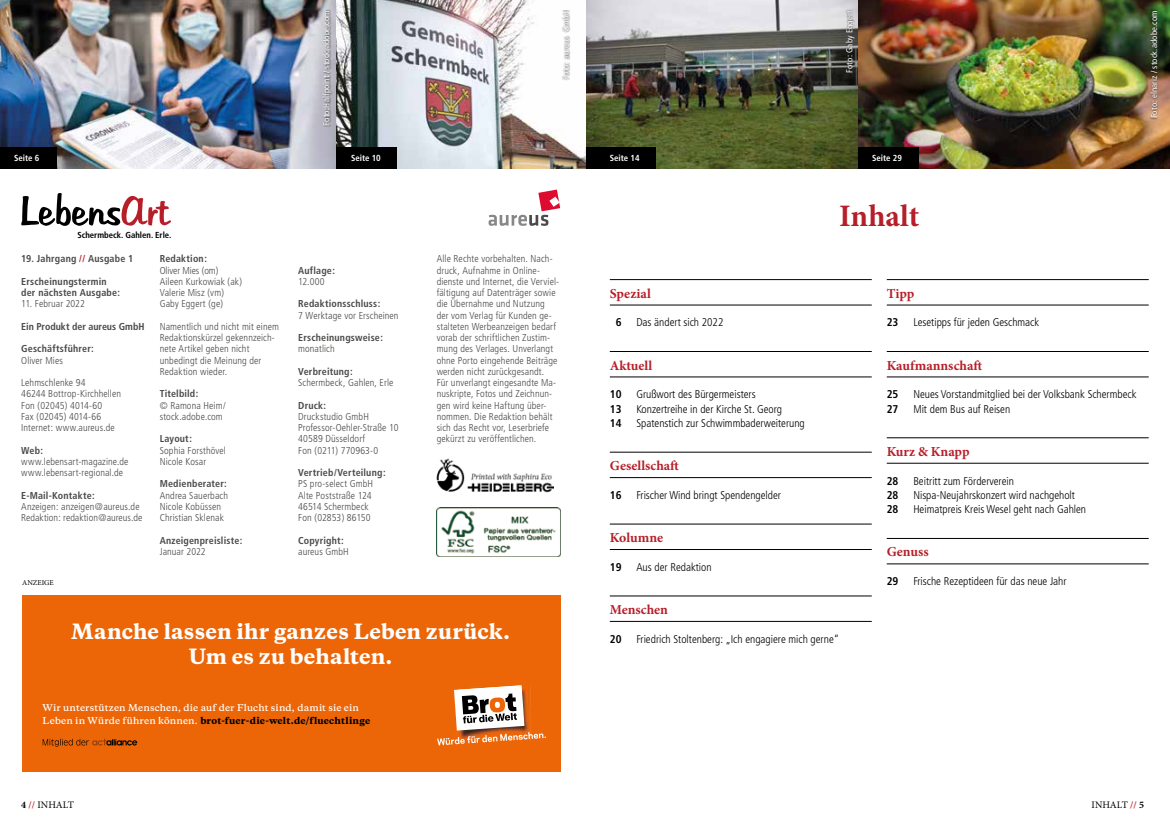
<style>
.page{position:relative;width:1170px;height:833px;background:#fff}
.page>*{position:absolute;margin:0;border:0;box-sizing:border-box;transform-origin:0 0}
.t1{font:700 31.25px "Minion Pro";color:#b61f29}
.t2{font:800 19.75px/24.8px "Galaxie Copernicus";letter-spacing:.01em;color:#fff;text-align:center}
.t3{font:700 13.75px "Minion Pro";color:#b61f29}
.t4{font:300 condensed 11.25px "Frutiger";color:#000}
.t5{font:700 condensed 11.25px "Frutiger";color:#000}
.t6{font:300 condensed 10px/11.2px "Frutiger";letter-spacing:.01em;color:#4a4a49}
.t7{font:700 condensed 10px/11.2px "Frutiger";letter-spacing:.015em;color:#4a4a49}
.t8{font:10px "Minion Pro";letter-spacing:.01em;color:#000}
.t9{font:600 8.88px/13.4px "Galaxie Copernicus";letter-spacing:.015em;color:#fff}
.t10{font:condensed 8.75px "Frutiger";letter-spacing:.015em;color:#fff}
.t11{font:700 condensed 8.75px "Frutiger";color:#fff}
.t12{font:700 condensed 8.75px "Frutiger";color:#000}
.t13{font:7.5px "Minion Pro";color:#000}
.s1{color:#b61f29}
.s2{font-weight:800;color:#000}
.s3{font-weight:700}
.s4{font-weight:700;color:#b61f29}
</style>
<div class="page">
<img style="left:586px;top:0;width:271px;height:168px">
<img style="left:857px;top:0;width:312px;height:168px">
<hr style="left:609px;top:279px;width:262px;height:1px;background:#000">
<hr style="left:609px;top:305px;width:262px;height:1px;background:#000">
<hr style="left:609px;top:351px;width:262px;height:1px;background:#000">
<hr style="left:609px;top:376px;width:262px;height:1px;background:#000">
<hr style="left:609px;top:452px;width:262px;height:1px;background:#000">
<hr style="left:609px;top:477px;width:262px;height:1px;background:#000">
<hr style="left:609px;top:524px;width:262px;height:1px;background:#000">
<hr style="left:609px;top:549px;width:262px;height:1px;background:#000">
<hr style="left:609px;top:595px;width:262px;height:1px;background:#000">
<hr style="left:609px;top:621px;width:262px;height:1px;background:#000">
<hr style="left:886px;top:279px;width:262px;height:1px;background:#000">
<hr style="left:886px;top:305px;width:262px;height:1px;background:#000">
<hr style="left:886px;top:351px;width:262px;height:1px;background:#000">
<hr style="left:886px;top:376px;width:262px;height:1px;background:#000">
<hr style="left:886px;top:437px;width:262px;height:1px;background:#000">
<hr style="left:886px;top:463px;width:262px;height:1px;background:#000">
<hr style="left:886px;top:538px;width:262px;height:1px;background:#000">
<hr style="left:886px;top:563px;width:262px;height:1px;background:#000">
<div style="left:585px;top:147px;width:71px;height:21px;background:#000"></div>
<div style="left:857px;top:147px;width:61px;height:21px;background:#000"></div>
<div style="left:844px;top:9px;width:11px;height:65px;background:#000;opacity:.75"></div>
<div style="left:1149px;top:10px;width:9px;height:110px;background:#000;opacity:.75"></div>
<img style="left:0;top:0;width:337px;height:168px">
<img style="left:337px;top:0;width:248px;height:168px">
<div style="left:0;top:147px;width:57px;height:21px;background:#000"></div>
<div style="left:337px;top:147px;width:60px;height:21px;background:#000"></div>
<div style="left:321px;top:10px;width:12px;height:117px;background:#000;opacity:.75"></div>
<div style="left:561px;top:10px;width:9px;height:70px;background:#000;opacity:.75"></div>
<div style="left:22px;top:595px;width:538px;height:177px;background:#ec6608"></div>
<svg style="left:437px;top:685px;width:109px;height:60px"></svg>
<svg style="left:43px;top:739px;width:94px;height:7px"></svg>
<svg style="left:21px;top:193px;width:150px;height:33px"></svg>
<svg style="left:488px;top:190px;width:72px;height:36px"></svg>
<img style="left:436px;top:507px;width:124px;height:49px">
<img style="left:436px;top:458px;width:118px;height:35px">
<p class="t10" style="left:321px;top:126px;width:117px;rotate:-90deg">Foto:Halfpoint / stock.adobe.com</p>
<p class="t10" style="left:560px;top:80px;width:70px;rotate:-90deg">Foto: aureus GmbH</p>
<p class="t11" style="left:14px;top:153px;width:27px">Seite 6</p>
<p class="t11" style="left:351px;top:153px;width:31px">Seite 10</p>
<p class="t12" style="left:77px;top:229px;width:95px">Schermbeck. Gahlen. Erle.</p>
<p class="t7" style="left:21px;top:253px;width:114px">19. Jahrgang <span class="s1">//</span> Ausgabe 1</p>
<p class="t7" style="left:21px;top:276px;width:100px">Erscheinungstermin der nächsten Ausgabe:</p>
<p class="t6" style="left:21px;top:298px;width:65px">11. Februar 2022</p>
<p class="t7" style="left:21px;top:321px;width:125px">Ein Produkt der aureus GmbH</p>
<p class="t7" style="left:21px;top:343px;width:74px">Geschäftsführer:</p>
<p class="t6" style="left:21px;top:355px;width:43px">Oliver Mies</p>
<p class="t6" style="left:21px;top:377px;width:101px">Lehmschlenke 94<br>46244 Bottrop-Kirchhellen<br>Fon (02045) 4014-60<br>Fax (02045) 4014-66<br>Internet: www.aureus.de</p>
<p class="t7" style="left:21px;top:444px;width:23px">Web:</p>
<p class="t6" style="left:21px;top:456px;width:109px">www.lebensart-magazine.de www.lebensart-regional.de</p>
<p class="t7" style="left:21px;top:489px;width:75px">E-Mail-Kontakte:</p>
<p class="t6" style="left:21px;top:501px;width:122px">Anzeigen: anzeigen@aureus.de<br>Redaktion: redaktion@aureus.de</p>
<p class="t13" style="left:22px;top:578px;width:33px">ANZEIGE</p>
<p class="t7" style="left:160px;top:253px;width:49px">Redaktion:</p>
<p class="t6" style="left:160px;top:265px;width:84px">Oliver Mies (om)<br>Aileen Kurkowiak (ak)<br>Valerie Misz (vm)<br>Gaby Eggert (ge)</p>
<p class="t6" style="left:160px;top:321px;width:121px">Namentlich und nicht mit einem<br>Redaktionskürzel gekennzeich&shy;nete Artikel geben nicht unbedingt die Meinung der<br>Redaktion wieder.</p>
<p class="t7" style="left:160px;top:388px;width:40px">Titelbild:</p>
<p class="t6" style="left:160px;top:400px;width:67px">© Ramona Heim/ stock.adobe.com</p>
<p class="t7" style="left:160px;top:433px;width:34px">Layout:</p>
<p class="t6" style="left:160px;top:445px;width:68px">Sophia Forsthövel<br>Nicole Kosar</p>
<p class="t7" style="left:160px;top:478px;width:69px">Medienberater:</p>
<p class="t6" style="left:160px;top:490px;width:70px">Andrea Sauerbach<br>Nicole Kobüssen<br>Christian Sklenak</p>
<p class="t7" style="left:160px;top:534px;width:84px">Anzeigenpreisliste:</p>
<p class="t6" style="left:160px;top:546px;width:47px">Januar 2022</p>
<p class="t7" style="left:298px;top:264px;width:38px">Auflage:</p>
<p class="t6" style="left:298px;top:276px;width:28px">12.000</p>
<p class="t7" style="left:298px;top:298px;width:84px">Redaktionsschluss:</p>
<p class="t6" style="left:298px;top:310px;width:102px">7 Werktage vor Erscheinen</p>
<p class="t7" style="left:298px;top:332px;width:86px">Erscheinungsweise:</p>
<p class="t6" style="left:298px;top:343px;width:38px">monatlich</p>
<p class="t7" style="left:298px;top:366px;width:56px">Verbreitung:</p>
<p class="t6" style="left:298px;top:377px;width:97px">Schermbeck, Gahlen, Erle</p>
<p class="t7" style="left:298px;top:399px;width:30px">Druck:</p>
<p class="t6" style="left:298px;top:411px;width:102px">Druckstudio GmbH<br>Professor-Oehler-Straße 10<br>40589 Düsseldorf<br>Fon (0211) 770963-0</p>
<p class="t7" style="left:298px;top:467px;width:89px">Vertrieb/Verteilung:</p>
<p class="t6" style="left:298px;top:478px;width:76px">PS pro-select GmbH<br>Alte Poststraße 124<br>46514 Schermbeck<br>Fon (02853) 86150</p>
<p class="t7" style="left:298px;top:534px;width:47px">Copyright:</p>
<p class="t6" style="left:298px;top:546px;width:52px">aureus GmbH</p>
<p class="t6" style="left:436px;top:253px;width:124px">Alle Rechte vorbehalten. Nach&shy;druck, Aufnahme in Online-- dienste und Internet, die Verviel&shy;fältigung auf Datenträger sowie die Übernahme und Nutzung<br>der vom Verlag für Kunden ge&shy;stalteten Werbeanzeigen bedarf vorab der schriftlichen Zustim&shy;mung des Verlages. Unverlangt ohne Porto eingehende Beiträge werden nicht zurückgesandt.<br>Für unverlangt eingesandte Ma&shy;nuskripte, Fotos und Zeichnun&shy;gen wird keine Haftung über&shy;nommen. Die Redaktion behält sich das Recht vor, Leserbriefe gekürzt zu veröffentlichen.</p>
<h2 class="t2" style="left:71px;top:619px;width:440px">Manche lassen ihr ganzes Leben zurück.<br>Um es zu behalten.</h2>
<p class="t9" style="left:43px;top:701px;width:329px">Wir unterstützen Menschen, die auf der Flucht sind, damit sie ein<br>Leben in Würde führen können. <span class="s2">brot-fuer-die-welt.de/fluechtlinge</span></p>
<p class="t8" style="left:21px;top:798px;width:54px"><span class="s3">4</span> <span class="s4">//</span> INHALT</p>
<p class="t10" style="left:844px;top:73px;width:64px;rotate:-90deg">Foto: Gaby Eggert</p>
<p class="t10" style="left:1148px;top:118px;width:109px;rotate:-90deg">Foto: elnariz / stock.adobe.com</p>
<p class="t11" style="left:609px;top:153px;width:31px">Seite 14</p>
<p class="t11" style="left:872px;top:153px;width:31px">Seite 29</p>
<h1 class="t1" style="left:839px;top:194px;width:82px">Inhalt</h1>
<h3 class="t3" style="left:609px;top:283px;width:43px">Spezial</h3>
<p class="t5" style="left:615px;top:316px;width:7px">6</p>
<p class="t4" style="left:636px;top:316px;width:88px">Das ändert sich 2022</p>
<h3 class="t3" style="left:609px;top:355px;width:44px">Aktuell</h3>
<p class="t5" style="left:609px;top:388px;width:13px">10</p>
<p class="t4" style="left:636px;top:388px;width:121px">Grußwort des Bürgermeisters</p>
<p class="t5" style="left:609px;top:402px;width:13px">13</p>
<p class="t4" style="left:636px;top:402px;width:147px">Konzertreihe in der Kirche St. Georg</p>
<p class="t5" style="left:609px;top:416px;width:13px">14</p>
<p class="t4" style="left:636px;top:417px;width:170px">Spatenstich zur Schwimmbaderweiterung</p>
<h3 class="t3" style="left:609px;top:456px;width:71px">Gesellschaft</h3>
<p class="t5" style="left:609px;top:488px;width:13px">16</p>
<p class="t4" style="left:636px;top:489px;width:146px">Frischer Wind bringt Spendengelder</p>
<h3 class="t3" style="left:609px;top:528px;width:55px">Kolumne</h3>
<p class="t5" style="left:609px;top:560px;width:13px">19</p>
<p class="t4" style="left:636px;top:560px;width:77px">Aus der Redaktion</p>
<h3 class="t3" style="left:609px;top:600px;width:60px">Menschen</h3>
<p class="t5" style="left:609px;top:632px;width:13px">20</p>
<p class="t4" style="left:636px;top:632px;width:204px">Friedrich Stoltenberg: „Ich engagiere mich gerne“</p>
<h3 class="t3" style="left:886px;top:283px;width:29px">Tipp</h3>
<p class="t5" style="left:886px;top:316px;width:13px">23</p>
<p class="t4" style="left:913px;top:316px;width:127px">Lesetipps für jeden Geschmack</p>
<h3 class="t3" style="left:886px;top:355px;width:97px">Kaufmannschaft</h3>
<p class="t5" style="left:886px;top:388px;width:13px">25</p>
<p class="t4" style="left:913px;top:388px;width:224px">Neues Vorstandmitglied bei der Volksbank Schermbeck</p>
<p class="t5" style="left:886px;top:402px;width:13px">27</p>
<p class="t4" style="left:913px;top:402px;width:98px">Mit dem Bus auf Reisen</p>
<h3 class="t3" style="left:886px;top:442px;width:84px">Kurz &amp; Knapp</h3>
<p class="t5" style="left:886px;top:474px;width:13px">28</p>
<p class="t4" style="left:913px;top:474px;width:102px">Beitritt zum Förderverein</p>
<p class="t5" style="left:886px;top:488px;width:13px">28</p>
<p class="t4" style="left:913px;top:489px;width:163px">Nispa-Neujahrskonzert wird nachgeholt</p>
<p class="t5" style="left:886px;top:503px;width:13px">28</p>
<p class="t4" style="left:913px;top:503px;width:174px">Heimatpreis Kreis Wesel geht nach Gahlen</p>
<h3 class="t3" style="left:886px;top:542px;width:43px">Genuss</h3>
<p class="t5" style="left:886px;top:574px;width:13px">29</p>
<p class="t4" style="left:913px;top:575px;width:155px">Frische Rezeptideen für das neue Jahr</p>
<p class="t8" style="left:1091px;top:798px;width:54px">INHALT <span class="s4">//</span> <span class="s3">5</span></p>
</div>
